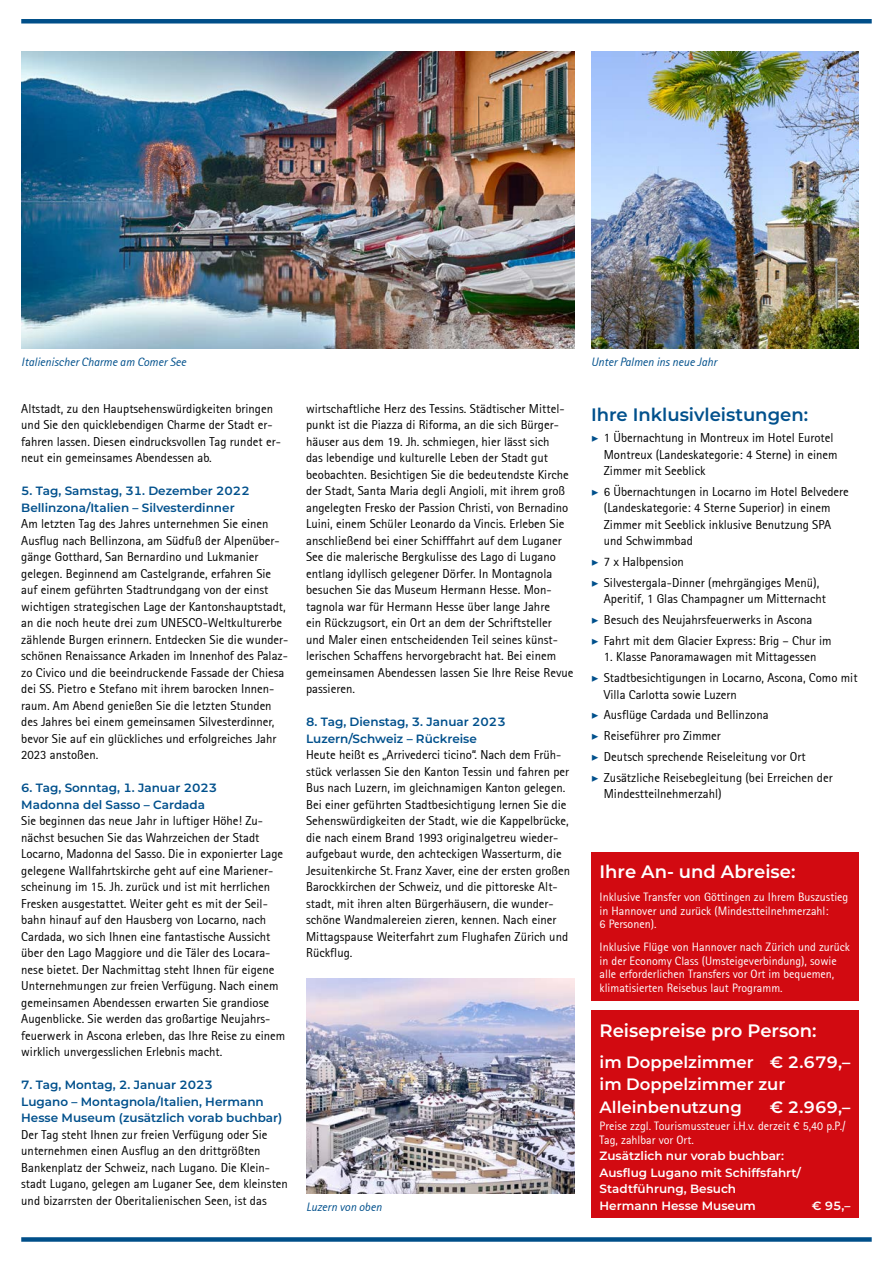
<style>
.page{position:relative;width:893px;height:1263px;background:#fff}
.page>*{position:absolute;margin:0;border:0;box-sizing:border-box;transform-origin:0 0}
.t1{font:600 18px "Montserrat";color:#fff}
.t2{font:600 18px "Montserrat";color:#00508c}
.t3{font:600 16.5px/22.5px "Montserrat";color:#fff}
.t4{font:12.75px/16.5px "Rotis Sans Serif";color:#000}
.t5{font:12px/13.5px "Rotis Sans Serif";color:#fff}
.t6{font:600 12px/16.5px "Montserrat";color:#00508c}
.t7{font:600 12px/16.5px "Montserrat";color:#fff}
.t8{font:italic 12px "Rotis Sans Serif";color:#00508c}
.s1{font-family:"Minion Pro";font-weight:700;font-style:italic;color:#00508c}
</style>
<div class="page">
<div style="left:21px;top:19px;width:851px;height:5px;background:#004f89"></div>
<div style="left:21px;top:1237px;width:851px;height:5px;background:#004f89"></div>
<img style="left:21px;top:51px;width:553px;height:298px">
<img style="left:591px;top:51px;width:268px;height:298px">
<div style="left:591px;top:1011px;width:268px;height:207px;background:#d20a11"></div>
<div style="left:591px;top:852px;width:268px;height:148px;background:#d20a11"></div>
<img style="left:306px;top:978px;width:268px;height:216px">
<p class="t8" style="left:21px;top:354px;width:166px">Italienischer Charme am Comer See</p>
<p class="t8" style="left:591px;top:354px;width:127px">Unter Palmen ins neue Jahr</p>
<p class="t4" style="left:21px;top:400px;width:261px">Altstadt, zu den Hauptsehenswürdigkeiten bringen und Sie den quicklebendigen Charme der Stadt er&shy;fahren lassen. Diesen eindrucksvollen Tag rundet er&shy;neut ein gemeinsames Abendessen ab.</p>
<p class="t6" style="left:21px;top:482px;width:230px">5. Tag, Samstag, 31. Dezember 2022<br>Bellinzona/Italien – Silvesterdinner</p>
<p class="t4" style="left:21px;top:516px;width:269px">Am letzten Tag des Jahres unternehmen Sie einen Ausflug nach Bellinzona, am Südfuß der Alpenüber&shy;gänge Gotthard, San Bernardino und Lukmanier gelegen. Beginnend am Castelgrande, erfahren Sie auf einem geführten Stadtrundgang von der einst wichtigen strategischen Lage der Kantonshauptstadt, an die noch heute drei zum UNESCO-Weltkulturerbe zählende Burgen erinnern. Entdecken Sie die wunder&shy;schönen Renaissance Arkaden im Innenhof des Palaz&shy;zo Civico und die beeindruckende Fassade der Chiesa dei SS. Pietro e Stefano mit ihrem barocken Innen&shy;raum. Am Abend genießen Sie die letzten Stunden des Jahres bei einem gemeinsamen Silvesterdinner, bevor Sie auf ein glückliches und erfolgreiches Jahr 2023 anstoßen.</p>
<p class="t6" style="left:21px;top:779px;width:198px">6. Tag, Sonntag, 1. Januar 2023<br>Madonna del Sasso – Cardada</p>
<p class="t4" style="left:21px;top:813px;width:266px">Sie beginnen das neue Jahr in luftiger Höhe! Zu&shy;nächst besuchen Sie das Wahrzeichen der Stadt Locarno, Madonna del Sasso. Die in exponierter Lage gelegene Wallfahrtskirche geht auf eine Mariener&shy;scheinung im 15. Jh. zurück und ist mit herrlichen Fresken ausgestattet. Weiter geht es mit der Seil&shy;bahn hinauf auf den Hausberg von Locarno, nach Cardada, wo sich Ihnen eine fantastische Aussicht über den Lago Maggiore und die Täler des Locara&shy;nese bietet. Der Nachmittag steht Ihnen für eigene Unternehmungen zur freien Verfügung. Nach einem gemeinsamen Abendessen erwarten Sie grandiose Augenblicke. Sie werden das großartige Neujahrs&shy;feuerwerk in Ascona erleben, das Ihre Reise zu einem wirklich unvergesslichen Erlebnis macht.</p>
<p class="t6" style="left:21px;top:1076px;width:263px">7. Tag, Montag, 2. Januar 2023<br>Lugano – Montagnola/Italien, Hermann<br>Hesse Museum (zusätzlich vorab buchbar)</p>
<p class="t4" style="left:21px;top:1126px;width:268px">Der Tag steht Ihnen zur freien Verfügung oder Sie unternehmen einen Ausflug an den drittgrößten Bankenplatz der Schweiz, nach Lugano. Die Klein&shy;stadt Lugano, gelegen am Luganer See, dem kleinsten und bizarrsten der Oberitalienischen Seen, ist das</p>
<p class="t4" style="left:306px;top:400px;width:269px">wirtschaftliche Herz des Tessins. Städtischer Mittel&shy;punkt ist die Piazza di Riforma, an die sich Bürger&shy;häuser aus dem 19. Jh. schmiegen, hier lässt sich<br>das lebendige und kulturelle Leben der Stadt gut beobachten. Besichtigen Sie die bedeutendste Kirche der Stadt, Santa Maria degli Angioli, mit ihrem groß angelegten Fresko der Passion Christi, von Bernadino Luini, einem Schüler Leonardo da Vincis. Erleben Sie anschließend bei einer Schifffahrt auf dem Luganer See die malerische Bergkulisse des Lago di Lugano entlang idyllisch gelegener Dörfer. In Montagnola besuchen Sie das Museum Hermann Hesse. Mon&shy;tagnola war für Hermann Hesse über lange Jahre<br>ein Rückzugsort, ein Ort an dem der Schriftsteller und Maler einen entscheidenden Teil seines künst&shy;lerischen Schaffens hervorgebracht hat. Bei einem gemeinsamen Abendessen lassen Sie Ihre Reise Revue passieren.</p>
<p class="t6" style="left:306px;top:713px;width:201px">8. Tag, Dienstag, 3. Januar 2023<br>Luzern/Schweiz – Rückreise</p>
<p class="t4" style="left:306px;top:747px;width:266px">Heute heißt es „Arrivederci ticino“. Nach dem Früh&shy;stück verlassen Sie den Kanton Tessin und fahren per Bus nach Luzern, im gleichnamigen Kanton gelegen.<br>Bei einer geführten Stadtbesichtigung lernen Sie die Sehenswürdigkeiten der Stadt, wie die Kappelbrücke, die nach einem Brand 1993 originalgetreu wieder&shy;aufgebaut wurde, den achteckigen Wasserturm, die Jesuitenkirche St. Franz Xaver, eine der ersten großen Barockkirchen der Schweiz, und die pittoreske Alt&shy;stadt, mit ihren alten Bürgerhäusern, die wunder&shy;schöne Wandmalereien zieren, kennen. Nach einer Mittagspause Weiterfahrt zum Flughafen Zürich und Rückflug.</p>
<p class="t8" style="left:306px;top:1199px;width:77px">Luzern von oben</p>
<h1 class="t2" style="left:591px;top:402px;width:219px">Ihre Inklusivleistungen:</h1>
<p class="t4" style="left:604px;top:429px;width:235px;text-indent:-13px"><span class="s1">▶</span> 1 Übernachtung in Montreux im Hotel Eurotel<br>Montreux (Landeskategorie: 4 Sterne) in einem<br>Zimmer mit Seeblick</p>
<p class="t4" style="left:604px;top:483px;width:247px;text-indent:-13px"><span class="s1">▶</span> 6 Übernachtungen in Locarno im Hotel Belvedere (Landeskategorie: 4 Sterne Superior) in einem Zimmer mit Seeblick inklusive Benutzung SPA und Schwimmbad</p>
<p class="t4" style="left:591px;top:551px;width:230px;line-height:20.7px"><span class="s1">▶</span> 7 x Halbpension<br><span class="s1">▶</span> Silvestergala-Dinner (mehrgängiges Menü),</p>
<p class="t4" style="left:591px;top:589px;width:242px;line-height:20.7px;text-indent:13px">Aperitif, 1 Glas Champagner um Mitternacht <span class="s1">▶</span> Besuch des Neujahrsfeuerwerks in Ascona<br><span class="s1">▶</span> Fahrt mit dem Glacier Express: Brig – Chur im</p>
<p class="t4" style="left:591px;top:647px;width:268px;line-height:20.7px;text-indent:13px">1. Klasse Panoramawagen mit Mittagessen<br><span class="s1">▶</span> Stadtbesichtigungen in Locarno, Ascona, Como mit</p>
<p class="t4" style="left:591px;top:684px;width:243px;line-height:20.7px;text-indent:13px">Villa Carlotta sowie Luzern<br><span class="s1">▶</span> Ausflüge Cardada und Bellinzona<br><span class="s1">▶</span> Reiseführer pro Zimmer<br><span class="s1">▶</span> Deutsch sprechende Reiseleitung vor Ort<br><span class="s1">▶</span> Zusätzliche Reisebegleitung (bei Erreichen der</p>
<p class="t4" style="left:604px;top:786px;width:120px">Mindestteilnehmerzahl)</p>
<h1 class="t1" style="left:600px;top:859px;width:197px">Ihre An- und Abreise:</h1>
<p class="t5" style="left:600px;top:890px;width:250px">Inklusive Transfer von Göttingen zu Ihrem Buszustieg in Hannover und zurück (Mindestteilnehmerzahl:<br>6 Personen).</p>
<p class="t5" style="left:600px;top:940px;width:252px">Inklusive Flüge von Hannover nach Zürich und zurück in der Economy Class (Umsteigeverbindung), sowie alle erforderlichen Transfers vor Ort im bequemen, klimatisierten Reisebus laut Programm.</p>
<h1 class="t1" style="left:600px;top:1017px;width:219px">Reisepreise pro Person:</h1>
<p class="t3" style="left:600px;top:1050px;width:252px">im Doppelzimmer € 2.679,– im Doppelzimmer zur<br>Alleinbenutzung</p>
<p class="t3" style="left:770px;top:1095px;width:82px">€ 2.969,–</p>
<p class="t5" style="left:600px;top:1119px;width:248px">Preise zzgl. Tourismussteuer i.H.v. derzeit € 5,40 p.P./<br>Tag, zahlbar vor Ort.</p>
<p class="t7" style="left:600px;top:1147px;width:203px">Zusätzlich nur vorab buchbar:<br>Ausflug Lugano mit Schiffsfahrt/<br>Stadtführung, Besuch<br>Hermann Hesse Museum</p>
<p class="t7" style="left:812px;top:1197px;width:40px">€ 95,–</p>
</div>
